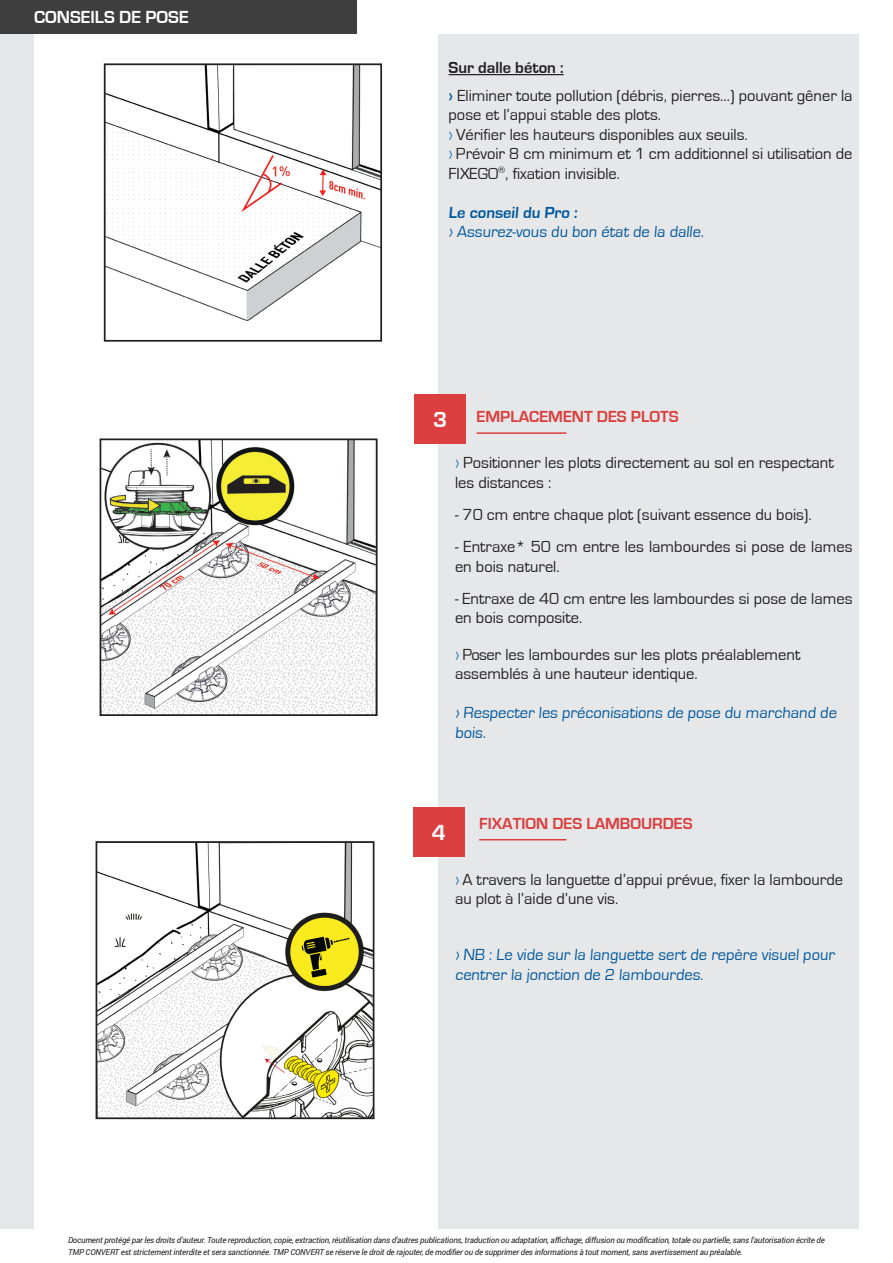
<style>
.page{position:relative;width:893px;height:1263px;background:#fff}
.page>*{position:absolute;margin:0;border:0;box-sizing:border-box;transform-origin:0 0}
.t1{font:700 22.5px "Eurostile";color:#fff}
.t2{font:700 18px "Eurostile";color:#fff}
.t3{font:16.5px/19.5px "Eurostile";color:#231f20}
.t4{font:16.5px/19.5px "Eurostile";color:#01589c}
.t5{font:700 16.5px "Eurostile";color:#db3f3f}
.t6{font:700 16.5px "Eurostile";color:#01589c}
.t7{font:700 16.5px "Eurostile";color:#231f20}
.t8{font:italic 8.25px/12px "Roboto";letter-spacing:-.02em;color:#231f20}
.s1{font-weight:700;color:#01589c}
.s2{color:#1979bf}
</style>
<div class="page">
<div style="left:0;top:34px;width:859px;height:1195px;background:#e6e7e9"></div>
<div style="left:34px;top:0;width:404px;height:1247px;background:#fff"></div>
<div style="left:0;top:0;width:356px;height:34px;background:#3e3e3f"></div>
<hr style="left:449px;top:74px;width:115px;height:1px;background:#231f20">
<div style="left:415px;top:395px;width:51px;height:49px;background:#db3f3f"></div>
<hr style="left:477px;top:432px;width:89px;height:2px;background:#db3f3f">
<hr style="left:479px;top:839px;width:87px;height:1px;background:#db3f3f">
<div style="left:413px;top:808px;width:51px;height:49px;background:#db3f3f"></div>
<img style="left:107px;top:66px;width:272px;height:255px">
<div style="left:104px;top:63px;width:278px;height:279px;border:2px solid #231f20"></div>
<img style="left:103px;top:441px;width:272px;height:272px">
<div style="left:100px;top:438px;width:278px;height:278px;border:2px solid #231f20"></div>
<img style="left:99px;top:844px;width:272px;height:272px">
<div style="left:96px;top:841px;width:278px;height:278px;border:2px solid #231f20"></div>
<p class="t2" style="left:34px;top:7px;width:156px">CONSEILS DE POSE</p>
<p class="t7" style="left:449px;top:59px;width:117px">Sur dalle béton :</p>
<p class="t3" style="left:449px;top:86px;width:405px"><span class="s1">›</span> Eliminer toute pollution (débris, pierres…) pouvant gêner la pose et l’appui stable des plots.</p>
<p class="t3" style="left:449px;top:125px;width:301px"><span class="s2">›</span> Vérifier les hauteurs disponibles aux seuils.</p>
<p class="t3" style="left:449px;top:145px;width:405px"><span class="s2">›</span> Prévoir 8 cm minimum et 1 cm additionnel si utilisation de<br>FIXEGO<sup>®</sup>, fixation invisible.</p>
<p class="t6" style="left:449px;top:204px;width:132px">Le conseil du Pro :</p>
<p class="t4" style="left:449px;top:223px;width:258px">› Assurez-vous du bon état de la dalle.</p>
<p class="t1" style="left:433px;top:407px;width:16px">3</p>
<p class="t5" style="left:477px;top:408px;width:204px">EMPLACEMENT DES PLOTS</p>
<p class="t3" style="left:455px;top:453px;width:380px"><span class="s2">›</span> Positionner les plots directement au sol en respectant les distances :</p>
<p class="t3" style="left:455px;top:505px;width:358px">- 70 cm entre chaque plot (suivant essence du bois).</p>
<p class="t3" style="left:455px;top:537px;width:399px">- Entraxe* 50 cm entre les lambourdes si pose de lames en bois naturel.</p>
<p class="t3" style="left:455px;top:589px;width:399px">- Entraxe de 40 cm entre les lambourdes si pose de lames en bois composite.</p>
<p class="t3" style="left:455px;top:645px;width:347px"><span class="s2">›</span> Poser les lambourdes sur les plots préalablement assemblés à une hauteur identique.</p>
<p class="t4" style="left:455px;top:703px;width:385px">› Respecter les préconisations de pose du marchand de bois.</p>
<p class="t1" style="left:432px;top:820px;width:16px">4</p>
<p class="t5" style="left:479px;top:814px;width:215px">FIXATION DES LAMBOURDES</p>
<p class="t3" style="left:455px;top:870px;width:390px"><span class="s2">›</span> A travers la languette d’appui prévue, fixer la lambourde au plot à l’aide d’une vis.</p>
<p class="t4" style="left:455px;top:945px;width:383px">› NB : Le vide sur la languette sert de repère visuel pour centrer la jonction de 2 lambourdes.</p>
<p class="t8" style="left:68px;top:1233px;width:758px">Document protégé par les droits d’auteur. Toute reproduction, copie, extraction, réutilisation dans d’autres publications, traduction ou adaptation, affichage, diffusion ou modification, totale ou partielle, sans l’autorisation écrite de<br>TMP CONVERT est strictement interdite et sera sanctionnée. TMP CONVERT se réserve le droit de rajouter, de modifier ou de supprimer des informations à tout moment, sans avertissement au préalable.</p>
</div>
